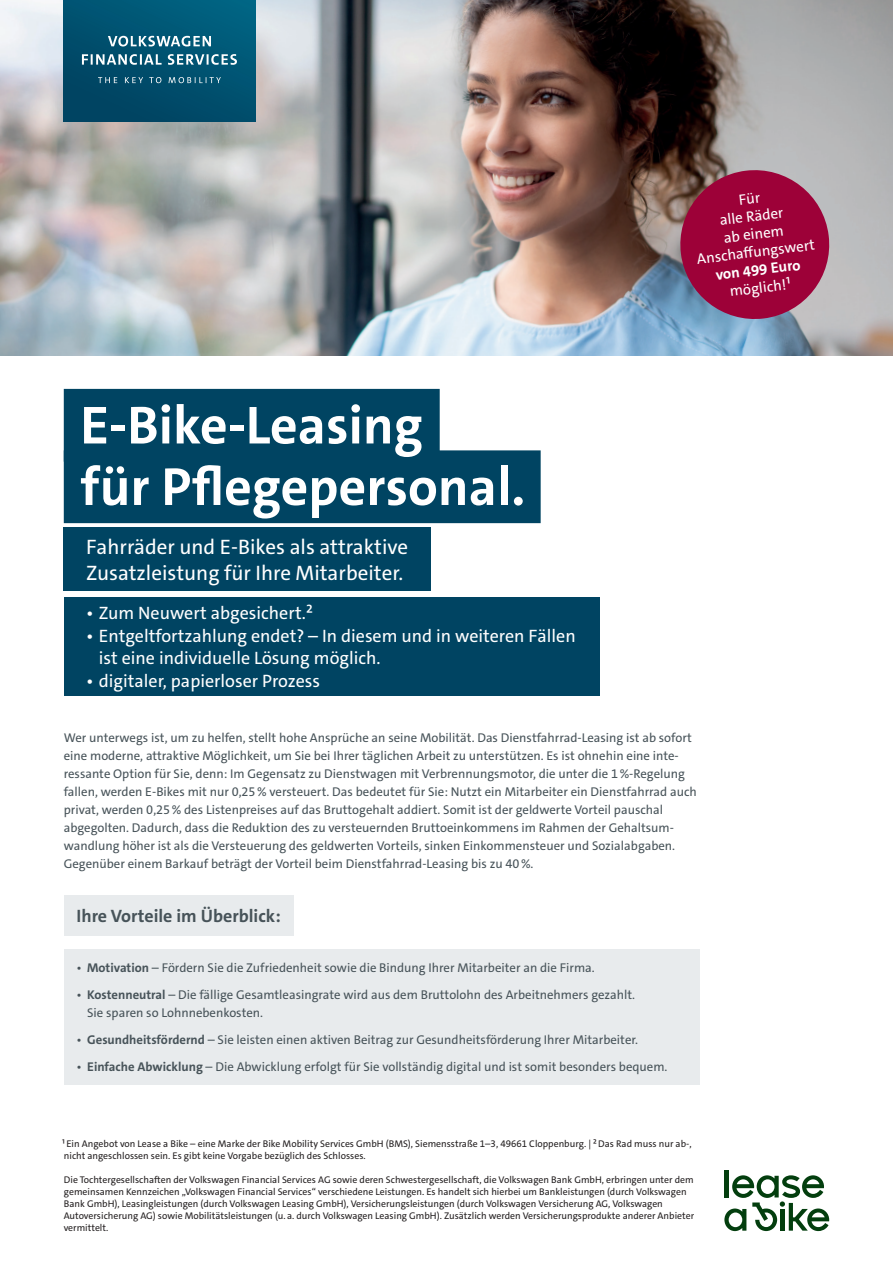
<style>
.page{position:relative;width:893px;height:1263px;background:#fff}
.page>*{position:absolute;margin:0;border:0;box-sizing:border-box;transform-origin:0 0}
.t1{font:700 54px/61.5px "VWAG The Sans";color:#fff}
.t2{font:21px/25.5px "VWAG The Sans";color:#fff}
.t3{font:18px/22.5px "VWAG The Sans";color:#fff}
.t4{font:700 18px "VWAG The Sans";color:#475359}
.t5{font:15px/18px "VWAG The Sans";color:#fff;text-align:center}
.t6{font:700 15px "VWAG The Sans";color:#fff}
.t7{font:12.75px/18px "VWAG The Sans";color:#475359}
.t8{font:9.75px/12px "VWAG The Sans";color:#231f20}
.s1{font-weight:700}
</style>
<div class="page">
<img style="left:0;top:0;width:893px;height:355px">
<div style="left:64px;top:0;width:191px;height:122px;background:linear-gradient(to right,#004867,#005978)"></div>
<svg style="left:82px;top:36px;width:155px;height:47px;background:#2c6e88"></svg>
<hr style="left:725px;top:1170px;width:4px;height:27px;background:#033e0e">
<svg style="left:724px;top:1175px;width:105px;height:56px"></svg>
<svg style="left:676px;top:166px;width:158px;height:157px;background:#9a2f57"></svg>
<div style="left:64px;top:389px;width:376px;height:73px;background:#004462"></div>
<div style="left:64px;top:450px;width:477px;height:73px;background:#004462"></div>
<div style="left:64px;top:895px;width:229px;height:41px;background:#e8ebed"></div>
<div style="left:64px;top:597px;width:536px;height:99px;background:#004462"></div>
<div style="left:64px;top:528px;width:367px;height:63px;background:#004462"></div>
<div style="left:64px;top:949px;width:635px;height:136px;background:#e8ebed"></div>
<h1 class="t1" style="left:80px;top:395px;width:446px">E-Bike-Leasing<br>für Pflegepersonal.</h1>
<h2 class="t2" style="left:86px;top:535px;width:323px">Fahrräder und E-Bikes als attraktive<br>Zusatzleistung für Ihre Mitarbeiter.</h2>
<h3 class="t3" style="left:86px;top:602px;width:228px">• Zum Neuwert abgesichert.²</h3>
<h3 class="t3" style="left:99px;top:624px;width:478px;text-indent:-13px">• Entgeltfortzahlung endet? – In diesem und in weiteren Fällen ist eine individuelle Lösung möglich.</h3>
<h3 class="t3" style="left:86px;top:669px;width:236px">• digitaler, papierloser Prozess</h3>
<p class="t5" style="left:689px;top:197px;width:120px;rotate:-7deg">Für<br>alle Räder<br>ab einem<br>Anschaff ungswert</p>
<p class="t6" style="left:715px;top:265px;width:87px;rotate:-7deg">von 499 Euro</p>
<p class="t5" style="left:729px;top:282px;width:63px;rotate:-7deg">möglich!¹</p>
<p class="t7" style="left:64px;top:729px;width:634px">Wer unterwegs ist, um zu helfen, stellt hohe Ansprüche an seine Mobilität. Das Dienstfahrrad-Leasing ist ab sofort eine moderne, attraktive Möglichkeit, um Sie bei Ihrer täglichen Arbeit zu unterstützen. Es ist ohnehin eine inte&shy;ressante Option für Sie, denn: Im Gegensatz zu Dienstwagen mit Verbrennungsmotor, die unter die 1%-Regelung fallen, werden E-Bikes mit nur 0,25% versteuert. Das bedeutet für Sie: Nutzt ein Mitarbeiter ein Dienstfahrrad auch privat, werden 0,25% des Listenpreises auf das Bruttogehalt addiert. Somit ist der geldwerte Vorteil pauschal abgegolten. Dadurch, dass die Reduktion des zu versteuernden Bruttoeinkommens im Rahmen der Gehaltsum&shy;wandlung höher ist als die Versteuerung des geldwerten Vorteils, sinken Einkommensteuer und Sozialabgaben.<br>Gegenüber einem Barkauf beträgt der Vorteil beim Dienstfahrrad-Leasing bis zu 40%.</p>
<h3 class="t4" style="left:77px;top:904px;width:206px">Ihre Vorteile im Überblick:</h3>
<p class="t7" style="left:77px;top:959px;width:520px">• <span class="s1">Motivation</span> – Fördern Sie die Zufriedenheit sowie die Bindung Ihrer Mitarbeiter an die Firma.</p>
<p class="t7" style="left:87px;top:986px;width:549px;text-indent:-11px">• <span class="s1">Kostenneutral</span> – Die fällige Gesamtleasingrate wird aus dem Bruttolohn des Arbeitnehmers gezahlt.<br>Sie sparen so Lohnnebenkosten.</p>
<p class="t7" style="left:77px;top:1031px;width:563px">• <span class="s1">Gesundheitsfördernd</span> – Sie leisten einen aktiven Beitrag zur Gesundheitsförderung Ihrer Mitarbeiter.</p>
<p class="t7" style="left:77px;top:1058px;width:592px">• <span class="s1">Einfache Abwicklung</span> – Die Abwicklung erfolgt für Sie vollständig digital und ist somit besonders bequem.</p>
<p class="t8" style="left:62px;top:1138px;width:631px">¹Ein Angebot von Lease a Bike – eine Marke der Bike Mobility Services GmbH (BMS), Siemensstraße 1–3, 49661 Cloppenburg. | ²Das Rad muss nur ab-, nicht angeschlossen sein. Es gibt keine Vorgabe bezüglich des Schlosses.</p>
<p class="t8" style="left:64px;top:1174px;width:632px">Die Tochtergesellschaften der Volkswagen Financial Services AG sowie deren Schwestergesellschaft, die Volkswagen Bank GmbH, erbringen unter dem gemeinsamen Kennzeichen „Volkswagen Financial Services“ verschiedene Leistungen. Es handelt sich hierbei um Bankleistungen (durch Volkswagen Bank GmbH), Leasingleistungen (durch Volkswagen Leasing GmbH), Versicherungsleistungen (durch Volkswagen Versicherung AG, Volkswagen Autoversicherung AG) sowie Mobilitätsleistungen (u.a. durch Volkswagen Leasing GmbH). Zusätzlich werden Versicherungsprodukte anderer Anbieter vermittelt.</p>
</div>
